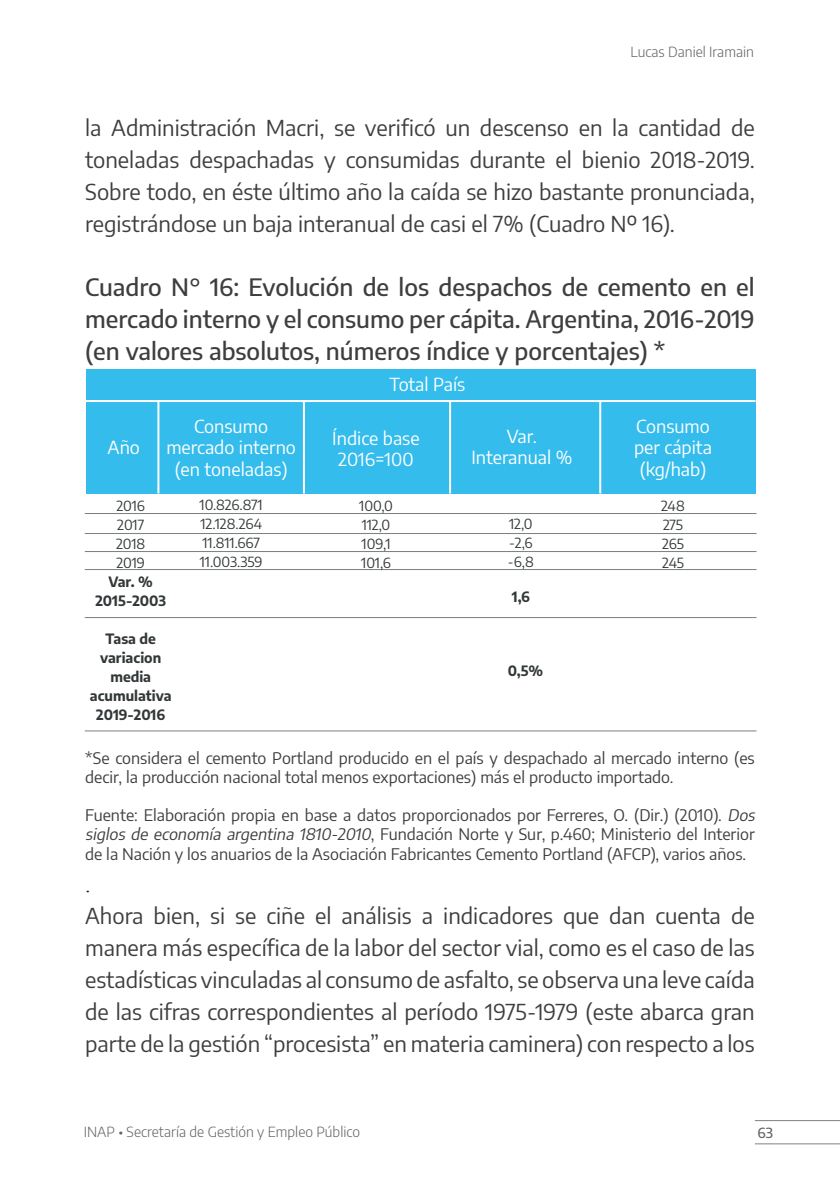
<style>
.page{position:relative;width:840px;height:1191px;background:#fff}
.page>*{position:absolute;margin:0;border:0;box-sizing:border-box;transform-origin:0 0}
.t1{font:500 24px/32px "Encode Sans";color:#3e3e3f;text-align:justify}
.t2{font:22px/32px "Encode Sans";color:#3e3e3f;text-align:justify}
.t3{font:22px "Times New Roman";color:#231f20}
.t4{font:18px/21.6px "Encode Sans";color:#fff;text-align:center}
.t5{font:16px/19.2px "Encode Sans";color:#3e3e3f}
.t6{font:14px/18.8px "Encode Sans";letter-spacing:-.005em;color:#323738}
.t7{font:700 14px/19px "Encode Sans";color:#323738;text-align:center}
.t8{font:300 14px "Encode Sans";color:#636366}
.t9{font:500 14px "Encode Sans";color:#636366}
.s1{font-style:italic}
</style>
<div class="page">
<hr style="left:754px;top:1120px;width:85px;height:1px;background:#808285">
<hr style="left:754px;top:1143px;width:85px;height:1px;background:#808285">
<hr style="left:85px;top:513px;width:671px;height:1px;background:#7c7f81">
<hr style="left:85px;top:533px;width:671px;height:1px;background:#7c7f81">
<hr style="left:85px;top:551px;width:671px;height:1px;background:#7c7f81">
<hr style="left:85px;top:569px;width:671px;height:1px;background:#7c7f81">
<hr style="left:85px;top:617px;width:671px;height:1px;background:#7c7f81">
<hr style="left:85px;top:730px;width:671px;height:1px;background:#7c7f81">
<div style="left:86px;top:369px;width:669px;height:124px;background:#34bcec"></div>
<hr style="left:157px;top:401px;width:2px;height:92px;background:#fff">
<hr style="left:84px;top:400px;width:671px;height:2px;background:#fff">
<hr style="left:303px;top:401px;width:2px;height:92px;background:#fff">
<hr style="left:449px;top:401px;width:2px;height:92px;background:#fff">
<hr style="left:599px;top:401px;width:2px;height:92px;background:#fff">
<p class="t8" style="left:630px;top:42px;width:125px">Lucas Daniel Iramain</p>
<p class="t2" style="left:85px;top:111px;width:670px">la Administración Macri, se verificó un descenso en la cantidad de toneladas despachadas y consumidas durante el bienio 2018-2019.<br>Sobre todo, en éste último año la caída se hizo bastante pronunciada, registrándose un baja interanual de casi el 7% (Cuadro Nº 16).</p>
<p class="t1" style="left:85px;top:270px;width:670px">Cuadro N° 16: Evolución de los despachos de cemento en el mercado interno y el consumo per cápita. Argentina, 2016-2019 (en valores absolutos, números índice y porcentajes) *</p>
<p class="t4" style="left:107px;top:435px;width:34px">Año</p>
<p class="t4" style="left:389px;top:373px;width:77px">Total País</p>
<p class="t4" style="left:166px;top:414px;width:131px">Consumo mercado interno (en toneladas)</p>
<p class="t4" style="left:633px;top:414px;width:79px">Consumo per cápita (kg/hab)</p>
<p class="t4" style="left:332px;top:426px;width:89px">Índice base<br>2016=100</p>
<p class="t4" style="left:471px;top:424px;width:102px">Var.<br>Interanual %</p>
<p class="t6" style="left:116px;top:496px;width:31px;text-align:justify">2016<br>2017<br>2018<br>2019</p>
<p class="t7" style="left:95px;top:571px;width:72px">Var. %<br>2015-2003</p>
<p class="t7" style="left:90px;top:628px;width:83px">Tasa de variacion media acumulativa<br>2019-2016</p>
<p class="t6" style="left:199px;top:495px;width:65px">10.826.871<br>12.128.264<br>11.811.667<br>11.003.359</p>
<p class="t6" style="left:359px;top:496px;width:35px">100,0<br>112,0<br>109,1<br>101,6</p>
<p class="t6" style="left:660px;top:496px;width:25px">248<br>275<br>265<br>245</p>
<p class="t6" style="left:507px;top:513px;width:27px;text-align:justify">12,0 -2,6 -6,8</p>
<p class="t7" style="left:511px;top:586px;width:20px">1,6</p>
<p class="t7" style="left:507px;top:660px;width:37px">0,5%</p>
<p class="t5" style="left:85px;top:747px;width:670px">*Se considera el cemento Portland producido en el país y despachado al mercado interno (es decir, la producción nacional total menos exportaciones) más el producto importado.</p>
<p class="t5" style="left:85px;top:805px;width:674px">Fuente: Elaboración propia en base a datos proporcionados por Ferreres, O. (Dir.) (2010). <span class="s1">Dos siglos de economía argentina 1810-2010</span>, Fundación Norte y Sur, p.460; Ministerio del Interior de la Nación y los anuarios de la Asociación Fabricantes Cemento Portland (AFCP), varios años.</p>
<p class="t3" style="left:85px;top:869px;width:7px">.</p>
<p class="t2" style="left:85px;top:898px;width:670px">Ahora bien, si se ciñe el análisis a indicadores que dan cuenta de manera más específica de la labor del sector vial, como es el caso de las estadísticas vinculadas al consumo de asfalto, se observa una leve caída de las cifras correspondientes al período 1975-1979 (este abarca gran parte de la gestión “procesista” en materia caminera) con respecto a los</p>
<p class="t8" style="left:84px;top:1122px;width:278px">INAP • Secretaría de Gestión y Empleo Público</p>
<p class="t9" style="left:757px;top:1122px;width:17px">63</p>
</div>
